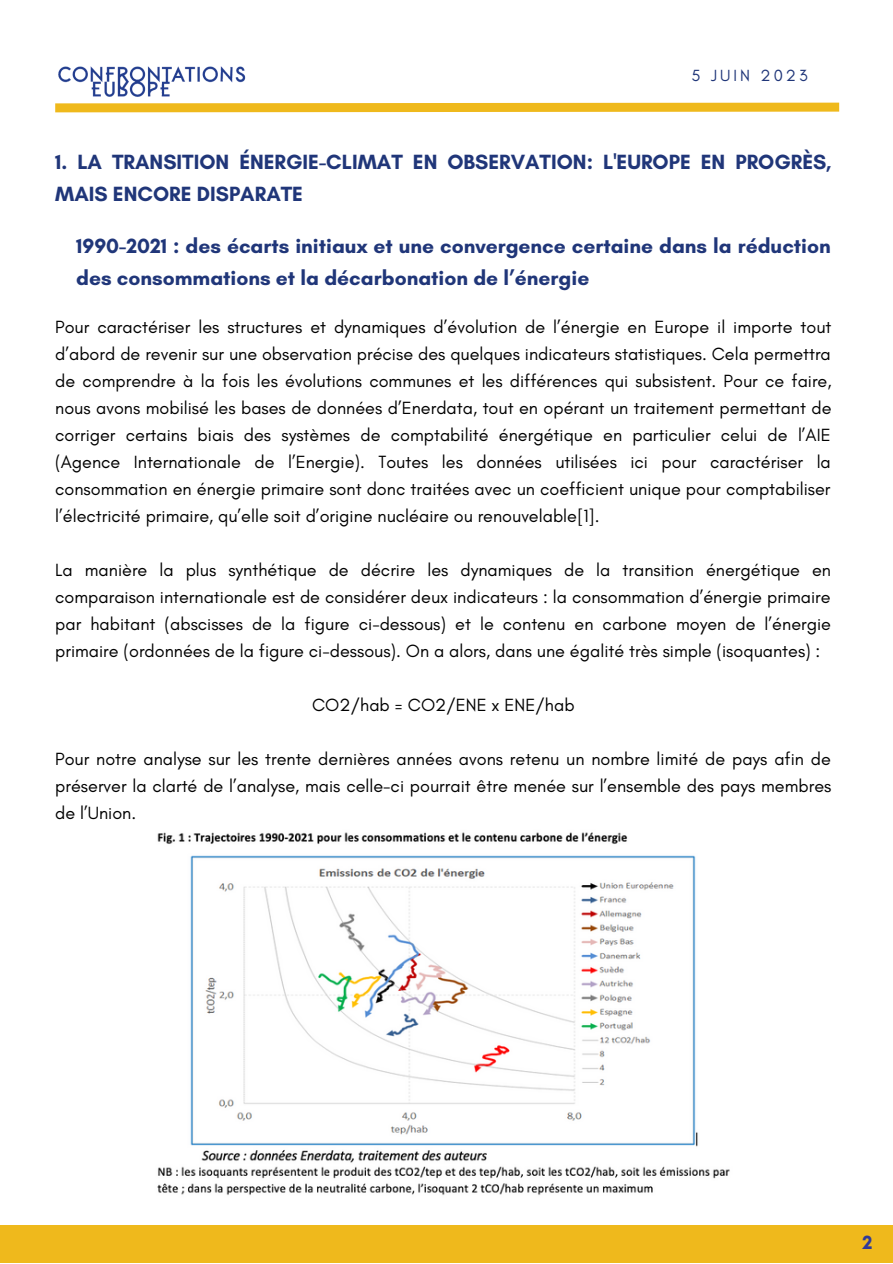
<style>
.page{position:relative;width:893px;height:1264px;background:#fff}
.page>*{position:absolute;margin:0;border:0;box-sizing:border-box;transform-origin:0 0}
.t1{font:700 21px/31.5px "Glacial Indifference";color:#203679}
.t2{font:700 19.5px "Glacial Indifference";color:#303a99}
.t3{font:18px/27px "Glacial Indifference";color:#000;text-align:justify}
.t4{font:16.5px "Glacial Indifference";letter-spacing:.185em;color:#203679}
</style>
<div class="page">
<svg style="left:260px;top:102px;width:580px;height:11px;background:#f1c545"></svg>
<div style="left:0;top:1225px;width:892px;height:37px;background:#efb91c"></div>
<img style="left:55px;top:66px;width:205px;height:47px">
<img style="left:157px;top:832px;width:573px;height:363px">
<p class="t4" style="left:691px;top:65px;width:118px">5 JUIN 2023</p>
<p class="t1" style="left:55px;top:146px;width:777px">1. LA TRANSITION ÉNERGIE-CLIMAT EN OBSERVATION: L'EUROPE EN PROGRÈS,<br>MAIS ENCORE DISPARATE</p>
<p class="t1" style="left:76px;top:230px;width:756px">1990-2021 : des écarts initiaux et une convergence certaine dans la réduction des consommations et la décarbonation de l’énergie</p>
<p class="t3" style="left:55px;top:313px;width:777px">Pour caractériser les structures et dynamiques d’évolution de l’énergie en Europe il importe tout d’abord de revenir sur une observation précise des quelques indicateurs statistiques. Cela permettra de comprendre à la fois les évolutions communes et les différences qui subsistent. Pour ce faire, nous avons mobilisé les bases de données d’Enerdata, tout en opérant un traitement permettant de corriger certains biais des systèmes de comptabilité énergétique en particulier celui de l’AIE (Agence Internationale de l’Energie). Toutes les données utilisées ici pour caractériser la consommation en énergie primaire sont donc traitées avec un coefficient unique pour comptabiliser l’électricité primaire, qu’elle soit d’origine nucléaire ou renouvelable[1].</p>
<p class="t3" style="left:55px;top:556px;width:777px">La manière la plus synthétique de décrire les dynamiques de la transition énergétique en comparaison internationale est de considérer deux indicateurs : la consommation d’énergie primaire par habitant (abscisses de la figure ci-dessous) et le contenu en carbone moyen de l’énergie primaire (ordonnées de la figure ci-dessous). On a alors, dans une égalité très simple (isoquantes) :</p>
<p class="t3" style="left:312px;top:691px;width:264px">CO2/hab = CO2/ENE x ENE/hab</p>
<p class="t3" style="left:55px;top:745px;width:777px">Pour notre analyse sur les trente dernières années avons retenu un nombre limité de pays afin de préserver la clarté de l’analyse, mais celle-ci pourrait être menée sur l’ensemble des pays membres de l’Union.</p>
<p class="t2" style="left:862px;top:1230px;width:12px">2</p>
</div>
